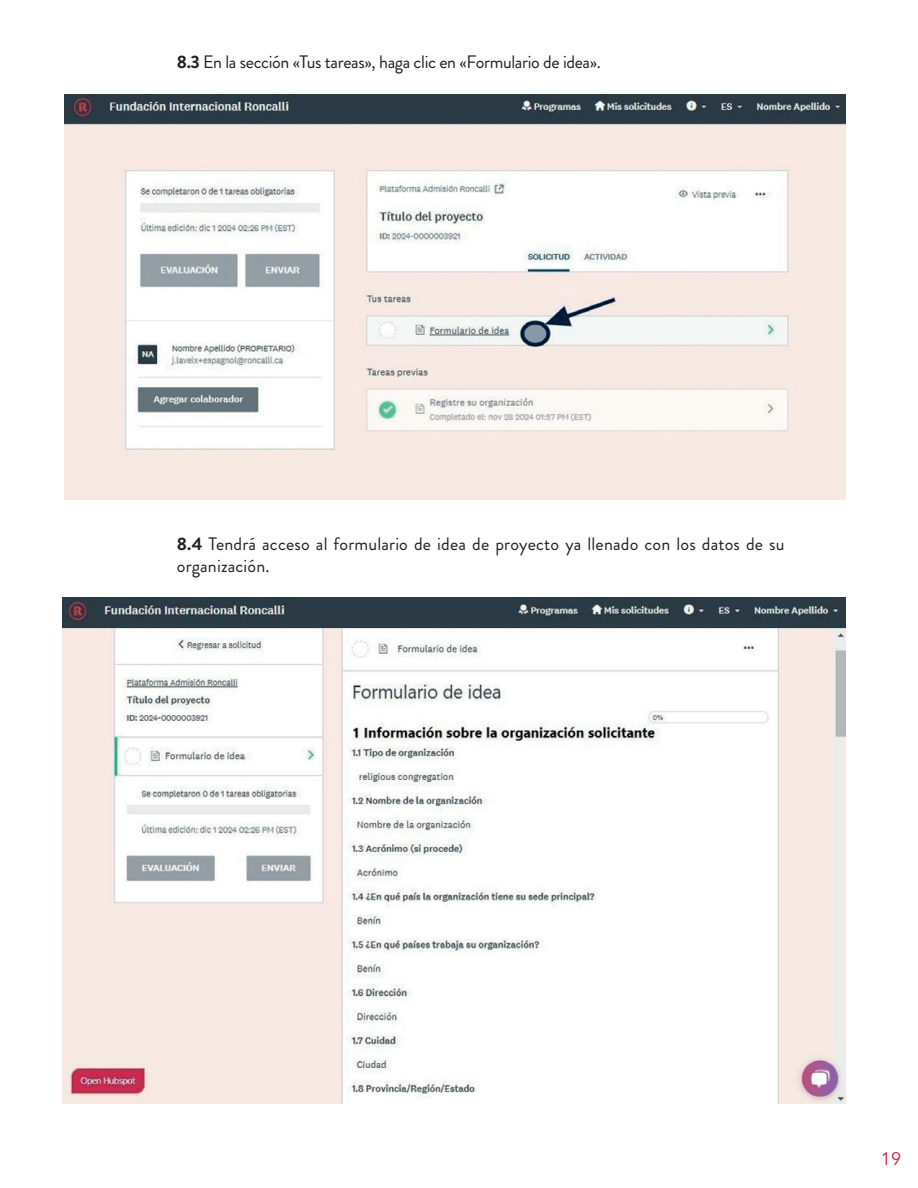
<style>
.page{position:relative;width:918px;height:1188px;background:#fff}
.page>*{position:absolute;margin:0;border:0;box-sizing:border-box;transform-origin:0 0}
.t1{font:18px/21.6px "Brandon Grotesque";letter-spacing:.01em;color:#231f20}
.t2{font:18px "Brandon Grotesque";letter-spacing:-.02em;color:#231f20}
.t3{font:18px "Avenir";color:#d11e39}
.s1{font-weight:700}
</style>
<div class="page">
<img style="left:65px;top:94px;width:781px;height:405px">
<img style="left:63px;top:597px;width:783px;height:506px">
<p class="t2" style="left:177px;top:49px;width:426px"><span class="s1">8.3</span> En la sección «Tus tareas», haga clic en «Formulario de idea».</p>
<p class="t1" style="left:177px;top:534px;width:609px"><span class="s1">8.4</span> Tendrá acceso al formulario de idea de proyecto ya llenado con los datos de su organización.</p>
<p class="t3" style="left:881px;top:1148px;width:22px">19</p>
</div>
